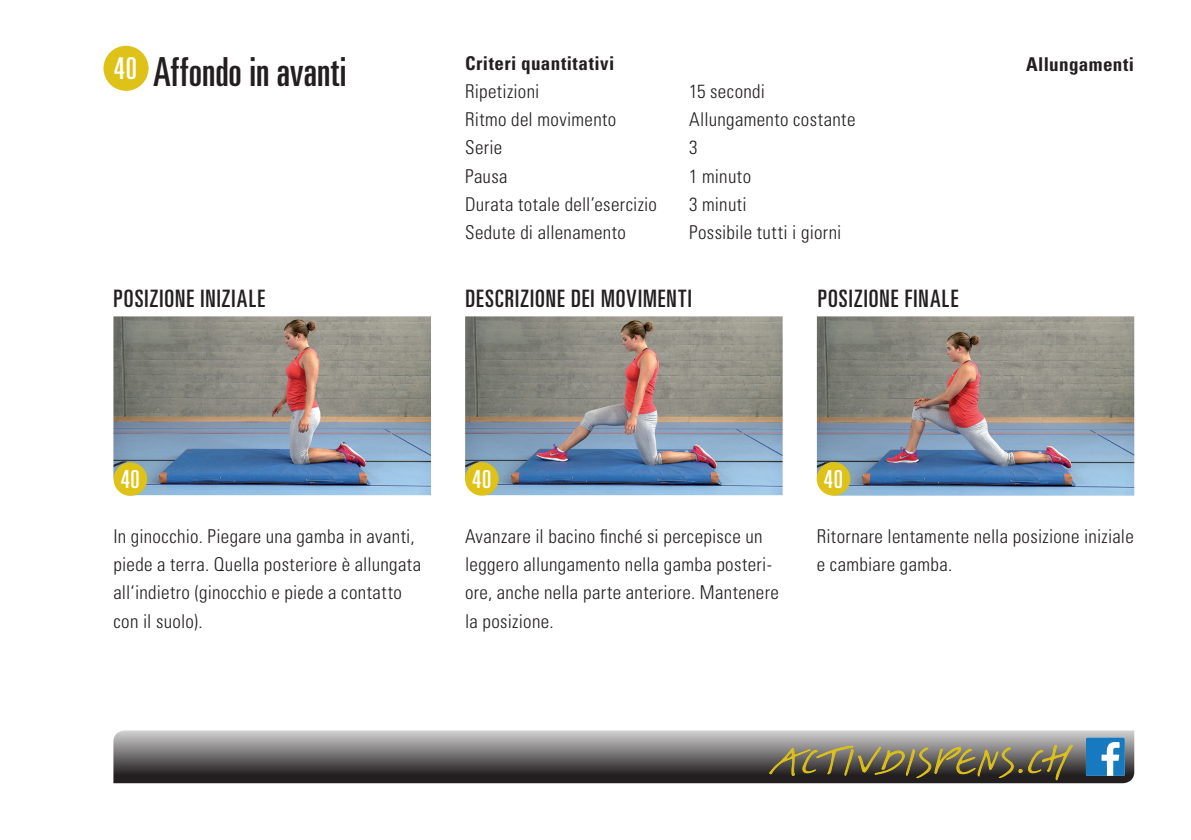
<style>
.page{position:relative;width:1191px;height:840px;background:#fff}
.page>*{position:absolute;margin:0;border:0;box-sizing:border-box;transform-origin:0 0}
.t1{font:ultra-condensed 40px "Univers LT Std";color:#231f20}
.t2{font:35.2px "Linotype Belle";letter-spacing:-.02em;color:#dec218}
.t3{font:ultra-condensed 30px "Univers LT Std";color:#fff}
.t4{font:ultra-condensed 24.8px "Univers LT Std";color:#fff}
.t5{font:ultra-condensed 24px "Univers LT Std";letter-spacing:.045em;color:#231f20}
.t6{font:300 condensed 19px/28px "Univers LT Std";letter-spacing:.02em;color:#231f20}
.t7{font:700 condensed 19px "Univers LT Std";letter-spacing:.025em;color:#231f20}
</style>
<div class="page">
<svg style="left:113px;top:730px;width:1021px;height:52px;background:#767475"></svg>
<svg style="left:768px;top:740px;width:306px;height:40px;background:#706a55"></svg>
<svg style="left:1086px;top:737px;width:38px;height:38px"></svg>
<img style="left:465px;top:316px;width:317px;height:179px">
<div style="left:465px;top:462px;width:33px;height:33px;background:#dec218;border-radius:50%"></div>
<img style="left:817px;top:316px;width:317px;height:179px">
<div style="left:816px;top:462px;width:34px;height:33px;background:#dec218;border-radius:50%"></div>
<div style="left:103px;top:46px;width:45px;height:45px;background:#dec218;border-radius:50%"></div>
<img style="left:113px;top:316px;width:318px;height:179px">
<div style="left:114px;top:462px;width:33px;height:33px;background:#dec218;border-radius:50%"></div>
<h3 class="t3" style="left:114px;top:51px;width:25px">40</h3>
<h1 class="t1" style="left:153px;top:49px;width:195px">Affondo in avanti</h1>
<p class="t7" style="left:465px;top:52px;width:151px">Criteri quantitativi</p>
<p class="t6" style="left:465px;top:78px;width:76px">Ripetizioni</p>
<p class="t6" style="left:689px;top:78px;width:77px">15 secondi</p>
<p class="t6" style="left:465px;top:106px;width:153px">Ritmo del movimento</p>
<p class="t6" style="left:689px;top:106px;width:168px">Allungamento costante</p>
<p class="t6" style="left:465px;top:134px;width:39px">Serie</p>
<p class="t6" style="left:689px;top:134px;width:10px">3</p>
<p class="t6" style="left:465px;top:162px;width:44px">Pausa</p>
<p class="t6" style="left:689px;top:162px;width:63px">1 minuto</p>
<p class="t6" style="left:465px;top:190px;width:193px">Durata totale dell’esercizio</p>
<p class="t6" style="left:689px;top:190px;width:59px">3 minuti</p>
<p class="t6" style="left:465px;top:218px;width:162px">Sedute di allenamento</p>
<p class="t6" style="left:689px;top:218px;width:154px">Possibile tutti i giorni</p>
<p class="t5" style="left:113px;top:284px;width:153px">POSIZIONE INIZIALE</p>
<p class="t5" style="left:465px;top:284px;width:228px">DESCRIZIONE DEI MOVIMENTI</p>
<p class="t5" style="left:817px;top:284px;width:142px">POSIZIONE FINALE</p>
<h3 class="t4" style="left:121px;top:465px;width:21px">40</h3>
<h3 class="t4" style="left:472px;top:464px;width:21px">40</h3>
<h3 class="t4" style="left:823px;top:464px;width:21px">40</h3>
<p class="t7" style="left:1026px;top:52px;width:110px">Allungamenti</p>
<p class="t6" style="left:113px;top:522px;width:309px">In ginocchio. Piegare una gamba in avanti, piede a terra. Quella posteriore è allungata all‘indietro (ginocchio e piede a contatto con il suolo).</p>
<p class="t6" style="left:465px;top:522px;width:315px">Avanzare il bacino finché si percepisce un leggero allungamento nella gamba posteri&shy;ore, anche nella parte anteriore. Mantenere la posizione.</p>
<p class="t6" style="left:816px;top:522px;width:319px">Ritornare lentamente nella posizione iniziale e cambiare gamba.</p>
<h2 class="t2" style="left:770px;top:744px;width:305px">activdispens.ch</h2>
</div>
